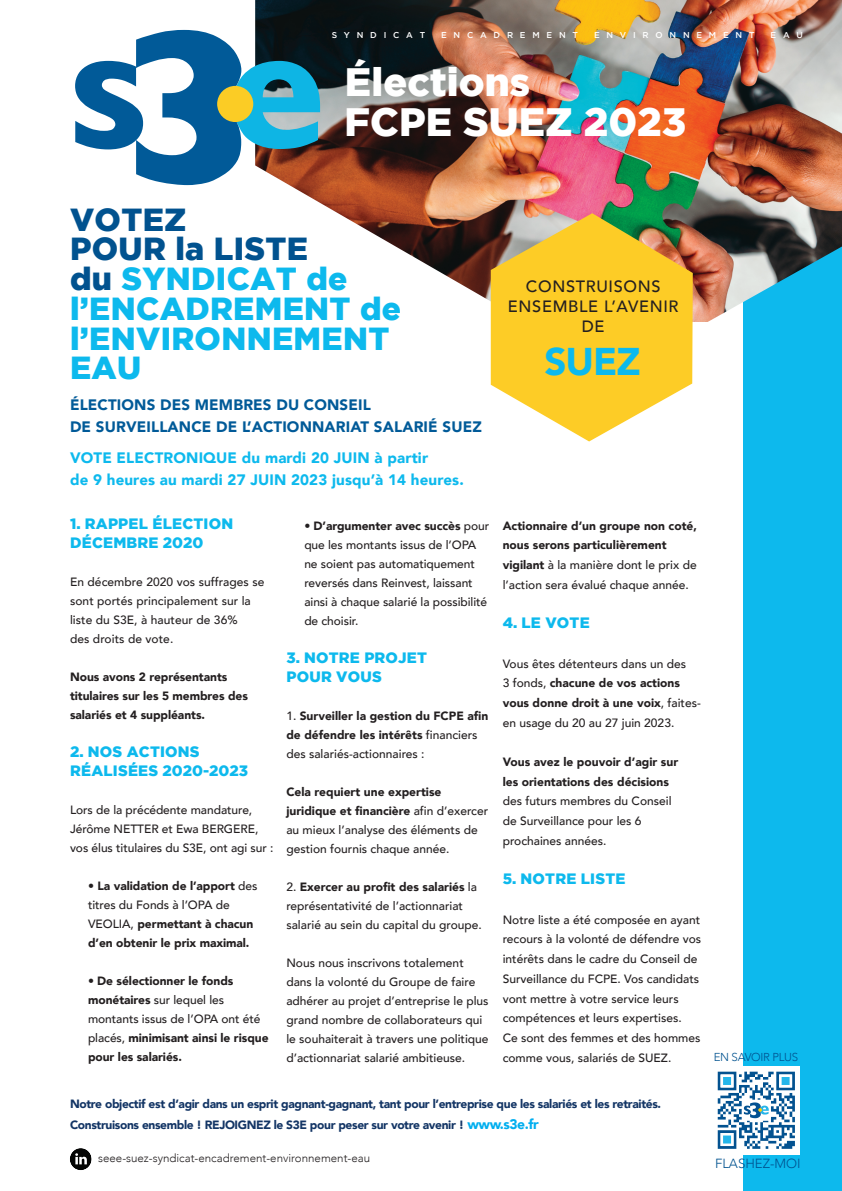
<style>
.page{position:relative;width:842px;height:1191px;background:#fff}
.page>*{position:absolute;margin:0;border:0;box-sizing:border-box;transform-origin:0 0}
.t1{font:900 39.5px "Gotham";color:#fff}
.t2{font:900 38.6px "Avenir";color:#0db9ed}
.t3{font:900 31.8px/29.8px "Gotham";letter-spacing:.01em;color:#0db9ed}
.t4{font:900 31.8px "Gotham";letter-spacing:.01em;color:#01528f}
.t5{font:500 16.4px "Avenir";letter-spacing:.04em;color:#231f20}
.t6{font:900 15.1px "Avenir";letter-spacing:.01em;color:#0db9ed}
.t7{font:900 15.1px "Avenir";letter-spacing:.01em;color:#015a98}
.t8{font:900 15px/19px "Gotham";letter-spacing:.015em;color:#0db9ed}
.t9{font:300 13.2px "Avenir";color:#01528f}
.t10{font:500 12px/19px "Avenir";color:#231f20}
.t11{font:900 12px/19px "Avenir";letter-spacing:-.005em;color:#231f20}
.t12{font:900 12px/20.3px "Avenir";letter-spacing:-.03em;color:#133565}
.t13{font:300 11.5px "Avenir";color:#231f20}
.t14{font:300 11.5px "Avenir";letter-spacing:-.025em;color:#01528f}
.t15{font:500 8.5px "Gotham";letter-spacing:.8em;color:#fff}
.s1{color:#01528f}
.s2{font-weight:500}
.s3{font-weight:900}
.s4{font-size:13.8px;color:#00aeef}
</style>
<div class="page">
<svg style="left:70px;top:1148px;width:22px;height:22px"></svg>
<div style="left:744px;top:114px;width:98px;height:1077px;background:#0db9ed"></div>
<img style="left:255px;top:0;width:587px;height:321px">
<svg style="left:75px;top:30px;width:245px;height:155px"></svg>
<div style="left:217px;top:86px;width:36px;height:36px;background:#fbcc25;border-radius:50%"></div>
<svg style="left:491px;top:213px;width:202px;height:228px;background:#edc849"></svg>
<div style="left:712px;top:1066px;width:87px;height:88px;background:#fff"></div>
<svg style="left:718px;top:1071px;width:77px;height:77px"></svg>
<p class="t15" style="left:332px;top:32px;width:95px">SYNDICAT</p>
<p class="t15" style="left:441px;top:32px;width:138px">ENCADREMENT</p>
<p class="t15" style="left:594px;top:32px;width:162px">ENVIRONNEMENT</p>
<p class="t15" style="left:770px;top:32px;width:34px">EAU</p>
<p class="t1" style="left:345px;top:67px;width:187px">Élections</p>
<p class="t1" style="left:345px;top:107px;width:343px">FCPE SUEZ 2023</p>
<p class="t4" style="left:70px;top:207px;width:118px">VOTEZ</p>
<p class="t4" style="left:70px;top:237px;width:240px">POUR la LISTE</p>
<p class="t3" style="left:70px;top:266px;width:333px"><span class="s1">du</span> SYNDICAT de l’ENCADREMENT de l’ENVIRONNEMENT<br>EAU</p>
<p class="t7" style="left:70px;top:395px;width:302px">ÉLECTIONS DES MEMBRES DU CONSEIL</p>
<p class="t7" style="left:70px;top:417px;width:413px">DE SURVEILLANCE DE L’ACTIONNARIAT SALARIÉ SUEZ</p>
<p class="t6" style="left:70px;top:447px;width:360px">VOTE ELECTRONIQUE du mardi 20 JUIN à partir</p>
<p class="t6" style="left:70px;top:469px;width:395px">de 9 heures au mardi 27 JUIN 2023 jusqu’à 14 heures.</p>
<p class="t8" style="left:70px;top:515px;width:165px">1. RAPPEL ÉLECTION<br>DÉCEMBRE 2020</p>
<p class="t10" style="left:70px;top:572px;width:196px">En décembre 2020 vos suffrages se sont portés principalement sur la liste du S3E, à hauteur de 36%</p>
<p class="t10" style="left:70px;top:629px;width:105px">des droits de vote.</p>
<p class="t11" style="left:70px;top:667px;width:179px">Nous avons 2 représentants titulaires sur les 5 membres des salariés et 4 suppléants.</p>
<p class="t8" style="left:70px;top:743px;width:131px">2. NOS ACTIONS</p>
<p class="t8" style="left:70px;top:762px;width:180px">RÉALISÉES 2020-2023</p>
<p class="t10" style="left:70px;top:800px;width:205px">Lors de la précédente mandature,<br>Jérôme NETTER et Ewa BERGERE, vos élus titulaires du S3E, ont agi sur :</p>
<p class="t11" style="left:88px;top:876px;width:171px"><span class="s2">•</span> La validation de l’apport <span class="s2">des titres du Fonds à l’OPA de<br>VEOLIA,</span> permettant à chacun d’en obtenir le prix maximal.</p>
<p class="t11" style="left:88px;top:971px;width:182px"><span class="s2">•</span> De sélectionner le fonds monétaires <span class="s2">sur lequel les montants issus de l’OPA ont été placés,</span> minimisant ainsi le risque pour les salariés.</p>
<p class="t10" style="left:304px;top:516px;width:186px">• <span class="s3">D’argumenter avec succès</span> pour que les montants issus de l’OPA ne soient pas automatiquement reversés dans Reinvest, laissant ainsi à chaque salarié la possibilité de choisir.</p>
<p class="t8" style="left:286px;top:649px;width:142px">3. NOTRE PROJET</p>
<p class="t8" style="left:286px;top:668px;width:97px">POUR VOUS</p>
<p class="t11" style="left:286px;top:706px;width:204px"><span class="s2">1.</span> Surveiller la gestion du FCPE afin de défendre les intérêts <span class="s2">financiers des salariés-actionnaires :</span></p>
<p class="t10" style="left:286px;top:782px;width:203px"><span class="s3">Cela requiert une expertise juridique et financière</span> afin d’exercer au mieux l’analyse des éléments de gestion fournis chaque année.</p>
<p class="t10" style="left:286px;top:877px;width:197px">2. <span class="s3">Exercer au profit des salariés</span> la représentativité de l’actionnariat salarié au sein du capital du groupe.</p>
<p class="t10" style="left:286px;top:953px;width:204px">Nous nous inscrivons totalement dans la volonté du Groupe de faire adhérer au projet d’entreprise le plus grand nombre de collaborateurs qui le souhaiterait à travers une politique d’actionnariat salarié ambitieuse.</p>
<p class="t5" style="left:526px;top:275px;width:136px">CONSTRUISONS</p>
<p class="t5" style="left:508px;top:295px;width:172px">ENSEMBLE L’AVENIR</p>
<p class="t5" style="left:582px;top:315px;width:24px">DE</p>
<p class="t2" style="left:544px;top:336px;width:98px">SUEZ</p>
<p class="t11" style="left:503px;top:516px;width:196px;line-height:19.7px">Actionnaire d’un groupe non coté, nous serons particulièrement vigilant <span class="s2">à la manière dont le prix de l’action sera évalué chaque année.</span></p>
<p class="t8" style="left:503px;top:614px;width:89px">4. LE VOTE</p>
<p class="t10" style="left:503px;top:654px;width:185px">Vous êtes détenteurs dans un des</p>
<p class="t11" style="left:503px;top:673px;width:200px;line-height:19.7px"><span class="s2">3 fonds,</span> chacune de vos actions vous donne droit à une voix<span class="s2">, faites&shy;en usage du 20 au 27 juin 2023.</span></p>
<p class="t11" style="left:503px;top:752px;width:177px">Vous avez le pouvoir d’agir sur</p>
<p class="t11" style="left:503px;top:772px;width:168px">les orientations des décisions</p>
<p class="t10" style="left:503px;top:792px;width:170px">des futurs membres du Conseil</p>
<p class="t10" style="left:503px;top:812px;width:140px">de Surveillance pour les 6</p>
<p class="t10" style="left:503px;top:831px;width:105px">prochaines années.</p>
<p class="t8" style="left:503px;top:870px;width:124px">5. NOTRE LISTE</p>
<p class="t10" style="left:503px;top:910px;width:200px;line-height:19.7px">Notre liste a été composée en ayant recours à la volonté de défendre vos intérêts dans le cadre du Conseil de Surveillance du FCPE. Vos candidats vont mettre à votre service leurs compétences et leurs expertises.</p>
<p class="t10" style="left:503px;top:1028px;width:199px;line-height:19.7px">Ce sont des femmes et des hommes comme vous, salariés de SUEZ.</p>
<p class="t14" style="left:714px;top:1049px;width:86px">EN SAVOIR PLUS</p>
<p class="t12" style="left:70px;top:1094px;width:593px">Notre objectif est d’agir dans un esprit gagnant-gagnant, tant pour l’entreprise que les salariés et les retraités.<br>Construisons ensemble ! REJOIGNEZ le S3E pour peser sur votre avenir ! <span class="s4">www.s3e.fr</span></p>
<p class="t13" style="left:98px;top:1150px;width:273px">seee-suez-syndicat-encadrement-environnement-eau</p>
<p class="t9" style="left:715px;top:1154px;width:87px">FLASHEZ-MOI</p>
</div>
